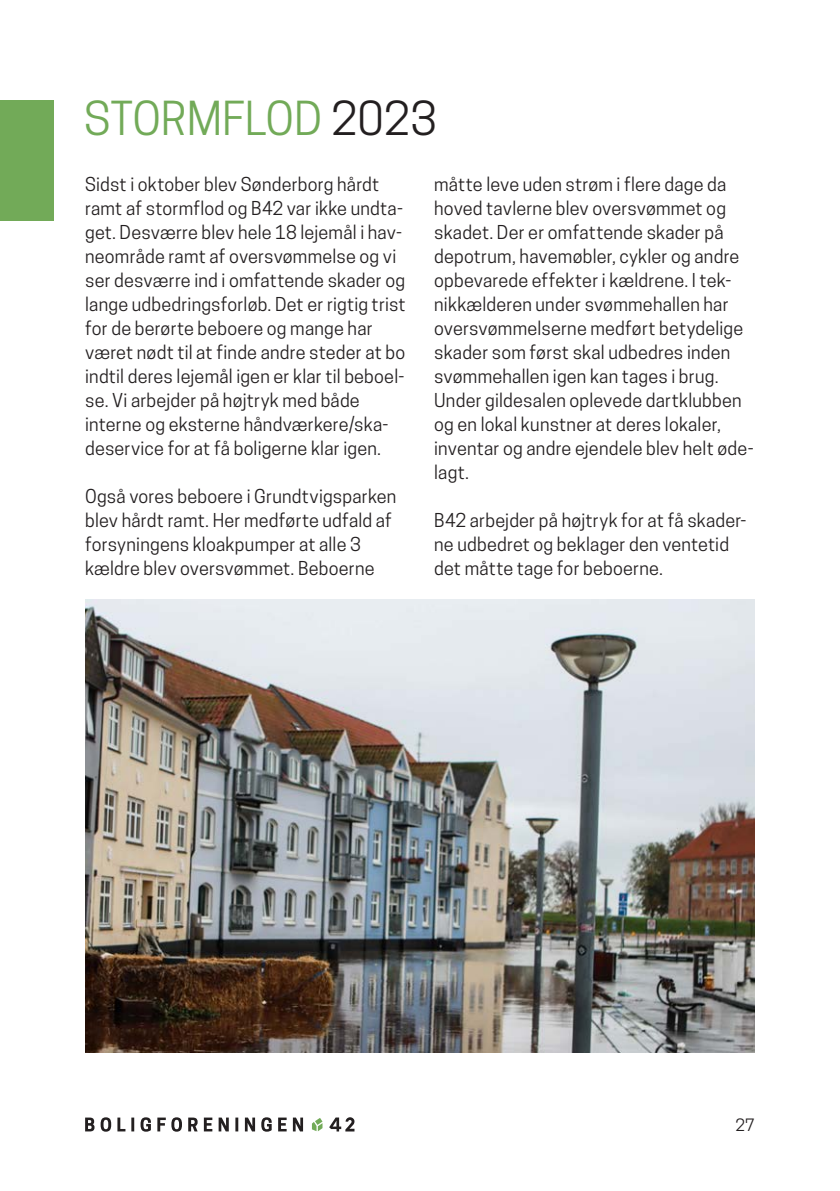
<style>
.page{position:relative;width:840px;height:1191px;background:#fff}
.page>*{position:absolute;margin:0;border:0;box-sizing:border-box;transform-origin:0 0}
.Overskrift{font:44px "Cooper Hewitt";color:#72aa58}
.Brødtekst{font:18px/24px "Cooper Hewitt";letter-spacing:.01em;color:#231f20}
.t1{font:16px "Cooper Hewitt";color:#231f20}
.s1{color:#231f20}
</style>
<div class="page">
<div style="left:0;top:100px;width:54px;height:120px;background:#72aa58"></div>
<img style="left:85px;top:599px;width:669px;height:453px">
<svg style="left:85px;top:1117px;width:270px;height:14px"></svg>
<p class="Overskrift" style="left:84px;top:93px;width:354px">STORMFLOD <span class="s1">2023</span></p>
<p class="Brødtekst" style="left:85px;top:172px;width:322px">Sidst i oktober blev Sønderborg hårdt ramt af stormflod og B42 var ikke undta&shy;get. Desværre blev hele 18 lejemål i hav&shy;neområde ramt af oversvømmelse og vi ser desværre ind i omfattende skader og lange udbedringsforløb. Det er rigtig trist for de berørte beboere og mange har været nødt til at finde andre steder at bo indtil deres lejemål igen er klar til beboel&shy;se. Vi arbejder på højtryk med både interne og eksterne håndværkere/ska&shy;deservice for at få boligerne klar igen.</p>
<p class="Brødtekst" style="left:85px;top:484px;width:312px">Også vores beboere i Grundtvigsparken blev hårdt ramt. Her medførte udfald af forsyningens kloakpumper at alle 3 kældre blev oversvømmet. Beboerne</p>
<p class="Brødtekst" style="left:434px;top:172px;width:321px">måtte leve uden strøm i flere dage da hoved tavlerne blev oversvømmet og skadet. Der er omfattende skader på depotrum, havemøbler, cykler og andre opbevarede effekter i kældrene. I tek&shy;nikkælderen under svømmehallen har oversvømmelserne medført betydelige skader som først skal udbedres inden svømmehallen igen kan tages i brug.<br>Under gildesalen oplevede dartklubben og en lokal kunstner at deres lokaler, inventar og andre ejendele blev helt øde&shy;lagt.</p>
<p class="Brødtekst" style="left:434px;top:508px;width:314px">B42 arbejder på højtryk for at få skader&shy;ne udbedret og beklager den ventetid det måtte tage for beboerne.</p>
<p class="t1" style="left:735px;top:1115px;width:21px">27</p>
</div>
